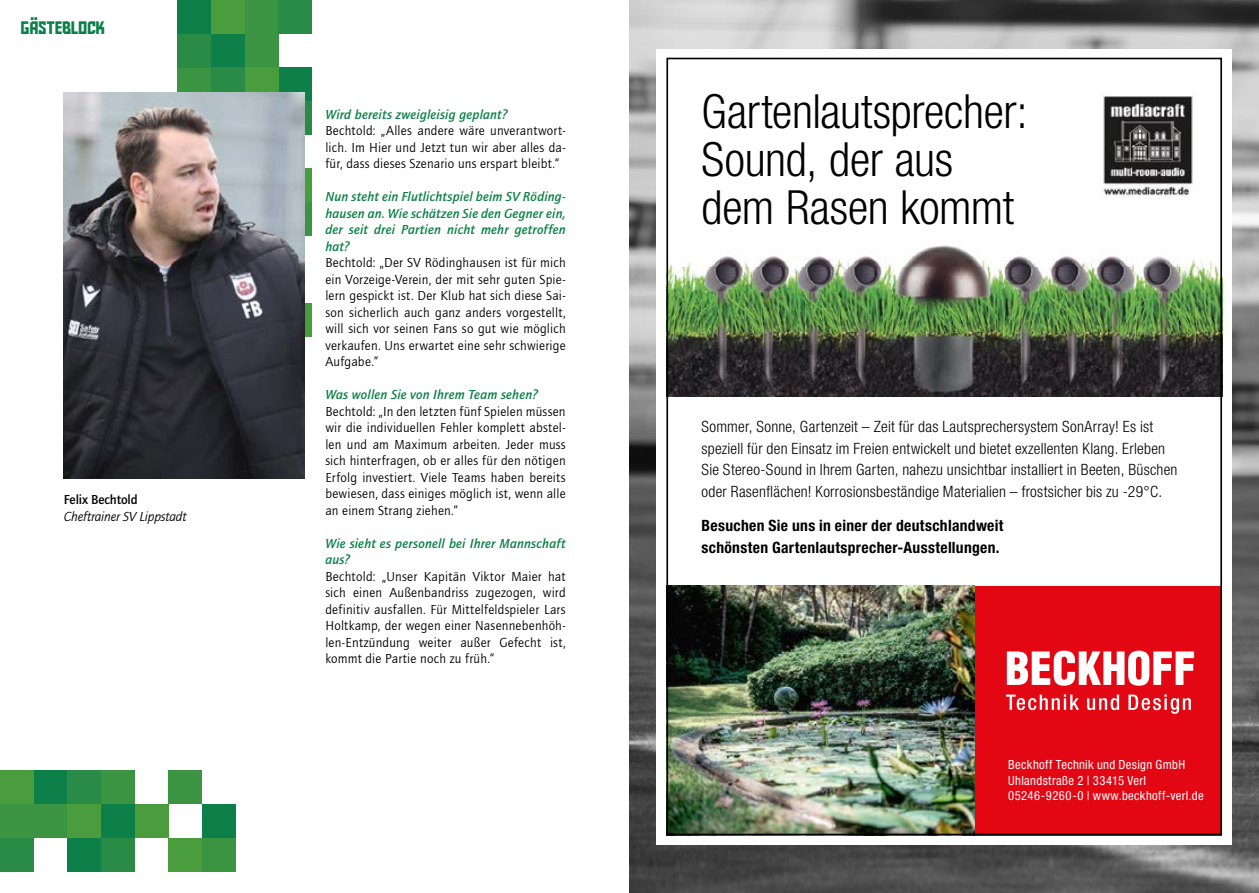
<style>
.page{position:relative;width:1259px;height:893px;background:#fff}
.page>*{position:absolute;margin:0;border:0;box-sizing:border-box;transform-origin:0 0}
.t1{font:300 condensed 47.1px/48px "Helvetica Neue LT Pro";letter-spacing:-.005em;color:#000}
.t2{font:18px "Aldothe Apache";letter-spacing:-.005em;color:#0c8048}
.t3{font:300 condensed 15.6px/21.5px "Helvetica Neue LT Pro";letter-spacing:.015em;color:#000}
.t4{font:700 condensed 15.6px/21.5px "Helvetica Neue LT Pro";letter-spacing:.02em;color:#000}
.t5{font:13.5px/16.5px "Quay Sans EFOP";letter-spacing:.015em;color:#000;text-align:justify}
.t6{font:italic 500 13.5px/16.5px "Quay Sans EFOP";letter-spacing:.015em;color:#0c8048;text-align:justify}
.t7{font:italic 13.5px "Quay Sans EFOP";letter-spacing:-.01em;color:#000}
.t8{font:500 13.5px "Quay Sans EFOP";letter-spacing:-.01em;color:#000}
.t9{font:condensed 12.6px/15.5px "Helvetica Neue LT Pro";letter-spacing:.03em;color:#fff}
</style>
<div class="page">
<img style="left:629px;top:0;width:630px;height:893px">
<div style="left:202px;top:838px;width:34px;height:34px;background:#3b9442"></div>
<div style="left:34px;top:804px;width:33px;height:34px;background:#3b9442"></div>
<div style="left:168px;top:770px;width:34px;height:34px;background:#3b9442"></div>
<div style="left:101px;top:770px;width:34px;height:34px;background:#3b9442"></div>
<div style="left:0;top:804px;width:34px;height:34px;background:#3b9442"></div>
<div style="left:202px;top:804px;width:34px;height:34px;background:#0c8048"></div>
<div style="left:101px;top:804px;width:34px;height:34px;background:#0c8048"></div>
<div style="left:34px;top:770px;width:33px;height:34px;background:#0c8048"></div>
<div style="left:67px;top:838px;width:34px;height:34px;background:#0c8048"></div>
<div style="left:67px;top:770px;width:34px;height:34px;background:#298b45"></div>
<div style="left:0;top:838px;width:34px;height:34px;background:#298b45"></div>
<div style="left:101px;top:838px;width:34px;height:34px;background:#298b45"></div>
<div style="left:67px;top:804px;width:34px;height:34px;background:#499d3c"></div>
<div style="left:0;top:770px;width:34px;height:34px;background:#499d3c"></div>
<div style="left:135px;top:804px;width:33px;height:34px;background:#499d3c"></div>
<div style="left:168px;top:838px;width:34px;height:34px;background:#499d3c"></div>
<div style="left:278px;top:202px;width:34px;height:34px;background:#3b9442"></div>
<div style="left:245px;top:34px;width:33px;height:33px;background:#3b9442"></div>
<div style="left:177px;top:67px;width:34px;height:34px;background:#3b9442"></div>
<div style="left:245px;top:0;width:33px;height:34px;background:#3b9442"></div>
<div style="left:211px;top:34px;width:34px;height:33px;background:#0c8048"></div>
<div style="left:278px;top:67px;width:34px;height:34px;background:#0c8048"></div>
<div style="left:177px;top:0;width:34px;height:34px;background:#0c8048"></div>
<div style="left:211px;top:67px;width:34px;height:34px;background:#298b45"></div>
<div style="left:278px;top:0;width:34px;height:34px;background:#298b45"></div>
<div style="left:278px;top:101px;width:34px;height:34px;background:#298b45"></div>
<div style="left:177px;top:34px;width:34px;height:33px;background:#298b45"></div>
<div style="left:245px;top:67px;width:33px;height:34px;background:#499d3c"></div>
<div style="left:211px;top:0;width:34px;height:34px;background:#499d3c"></div>
<div style="left:278px;top:169px;width:34px;height:33px;background:#499d3c"></div>
<div style="left:278px;top:303px;width:34px;height:34px;background:#499d3c"></div>
<img style="left:64px;top:92px;width:240px;height:387px">
<div style="left:656px;top:49px;width:576px;height:795px;background:#fff"></div>
<img style="left:669px;top:245px;width:550px;height:152px">
<div style="left:974px;top:586px;width:248px;height:249px;background:#e30613"></div>
<svg style="left:1006px;top:694px;width:73px;height:16px"></svg>
<svg style="left:1087px;top:695px;width:32px;height:15px"></svg>
<svg style="left:1128px;top:694px;width:63px;height:20px"></svg>
<svg style="left:1007px;top:651px;width:187px;height:35px"></svg>
<img style="left:1103px;top:95px;width:90px;height:103px">
<img style="left:669px;top:586px;width:305px;height:246px">
<h2 class="t2" style="left:31px;top:4px;width:9px">..</h2>
<h2 class="t2" style="left:21px;top:18px;width:86px">GASTEBLOCK</h2>
<p class="t8" style="left:64px;top:492px;width:75px">Felix Bechtold</p>
<p class="t7" style="left:64px;top:509px;width:124px">Cheftrainer SV Lippstadt</p>
<p class="t6" style="left:325px;top:106px;width:184px">Wird bereits zweigleisig geplant?</p>
<p class="t5" style="left:325px;top:123px;width:242px">Bechtold: „Alles andere wäre unverantwort&shy;lich. Im Hier und Jetzt tun wir aber alles da&shy;für, dass dieses Szenario uns erspart bleibt.“</p>
<p class="t6" style="left:325px;top:188px;width:242px">Nun steht ein Flutlichtspiel beim SV Röding&shy;hausen an. Wie schätzen Sie den Gegner ein, der seit drei Partien nicht mehr getroffen hat?</p>
<p class="t5" style="left:325px;top:255px;width:242px">Bechtold: „Der SV Rödinghausen ist für mich ein Vorzeige-Verein, der mit sehr guten Spie&shy;lern gespickt ist. Der Klub hat sich diese Sai&shy;son sicherlich auch ganz anders vorgestellt, will sich vor seinen Fans so gut wie möglich verkaufen. Uns erwartet eine sehr schwierige Aufgabe.“</p>
<p class="t6" style="left:325px;top:386px;width:214px">Was wollen Sie von Ihrem Team sehen?</p>
<p class="t5" style="left:325px;top:403px;width:242px">Bechtold: „In den letzten fünf Spielen müssen wir die individuellen Fehler komplett abstel&shy;len und am Maximum arbeiten. Jeder muss sich hinterfragen, ob er alles für den nötigen Erfolg investiert. Viele Teams haben bereits bewiesen, dass einiges möglich ist, wenn alle an einem Strang ziehen.“</p>
<p class="t6" style="left:325px;top:535px;width:242px">Wie sieht es personell bei Ihrer Mannschaft aus?</p>
<p class="t5" style="left:325px;top:568px;width:242px">Bechtold: „Unser Kapitän Viktor Maier hat sich einen Außenbandriss zugezogen, wird definitiv ausfallen. Für Mittelfeldspieler Lars Holtkamp, der wegen einer Nasennebenhöh&shy;len-Entzündung weiter außer Gefecht ist, kommt die Partie noch zu früh.“</p>
<h1 class="t1" style="left:701px;top:87px;width:328px">Gartenlautsprecher:<br>Sound, der aus dem Rasen kommt</h1>
<p class="t3" style="left:701px;top:416px;width:477px">Sommer, Sonne, Gartenzeit – Zeit für das Lautsprechersystem SonArray! Es ist speziell für den Einsatz im Freien entwickelt und bietet exzellenten Klang. Erleben Sie Stereo-Sound in Ihrem Garten, nahezu unsichtbar installiert in Beeten, Büschen oder Rasenflächen! Korrosionsbeständige Materialien – frostsicher bis zu -29°C.</p>
<p class="t4" style="left:701px;top:515px;width:303px">Besuchen Sie uns in einer der deutschlandweit schönsten Gartenlautsprecher-Ausstellungen.</p>
<p class="t9" style="left:1008px;top:757px;width:197px">Beckhoff Technik und Design GmbH<br>Uhlandstraße 2 | 33415 Verl<br>05246-9260-0 | www.beckhoff-verl.de</p>
</div>
